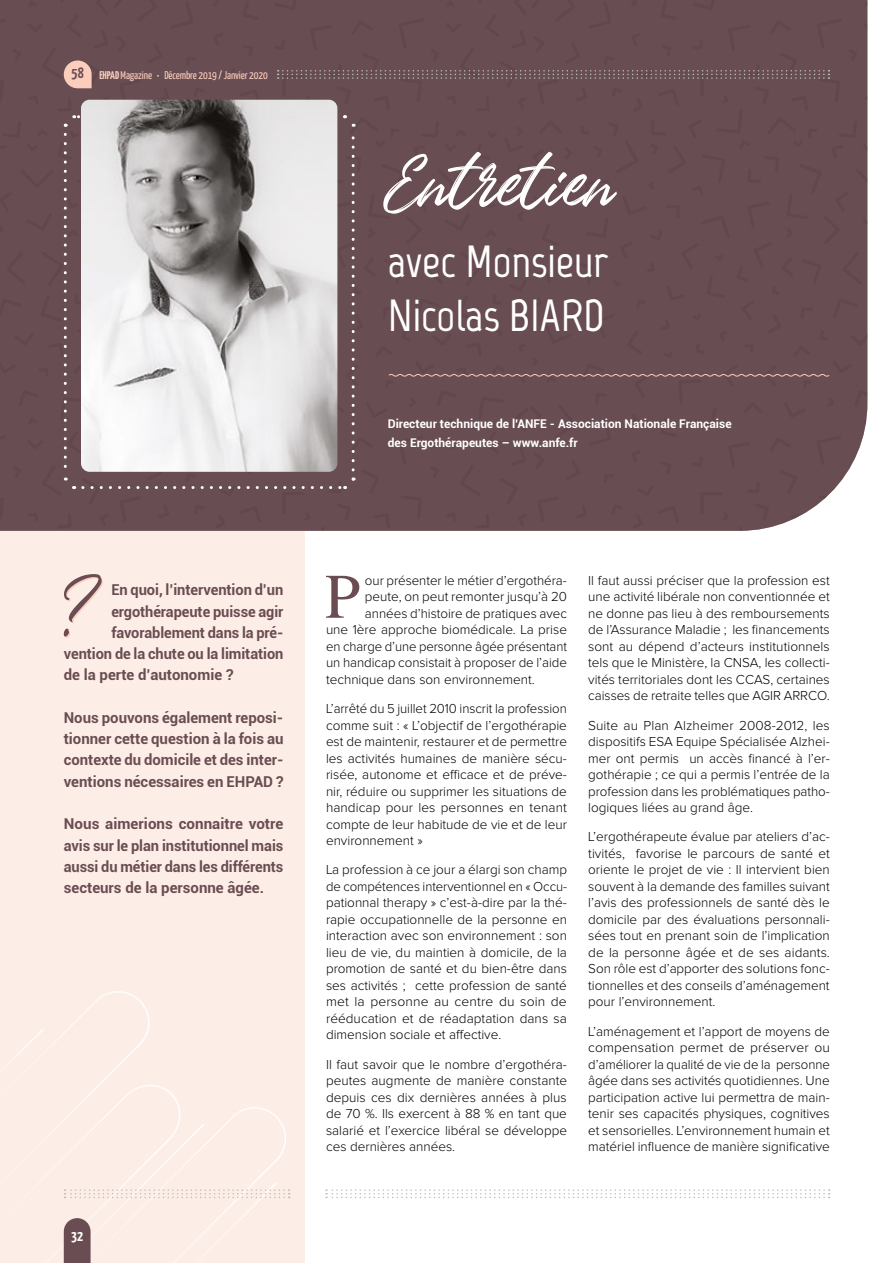
<style>
.page{position:relative;width:893px;height:1263px;background:#fff}
.page>*{position:absolute;margin:0;border:0;box-sizing:border-box;transform-origin:0 0}
.ENTRETIEN{font:127.5px "Badass Moon";color:#fff}
.Texte_paragraphe_1st{font:63.3px "Times LT Std";color:#694d52}
.AVEC{font:700 45px/54px "Marvel";color:#fff}
.Q{font:700 15px/21.3px "Roboto";letter-spacing:-.005em;color:#694d52;text-align:justify}
.t1{font:700 15px "Yanone Kaffeesatz";color:#fff}
.t2{font:700 15px "Yanone Kaffeesatz";color:#694d52}
.Texte_paragraphe{font:300 13.5px/16.5px "Proxima Nova";color:#000;text-align:justify}
.Texte_paragraphe_1st-2{font:300 13.5px "Proxima Nova";color:#000}
.Métier{font:700 12px/19.5px "Roboto";color:#fff}
.t3{font:11.25px "Yanone Kaffeesatz";letter-spacing:-.01em;color:#facdbd}
.s1{font-weight:700}
</style>
<div class="page">
<div style="left:0;top:531px;width:305px;height:732px;background:#fdede7"></div>
<div style="left:0;top:0;width:867px;height:531px;background:#684d52"></div>
<svg style="left:64px;top:134px;width:13px;height:356px;background:#70565b"></svg>
<svg style="left:83px;top:476px;width:273px;height:13px;background:#70575c"></svg>
<svg style="left:342px;top:114px;width:13px;height:356px;background:#70565b"></svg>
<svg style="left:62px;top:115px;width:19px;height:13px"></svg>
<svg style="left:64px;top:60px;width:28px;height:28px"></svg>
<svg style="left:278px;top:70px;width:551px;height:9px;background:#71595e"></svg>
<svg style="left:326px;top:1189px;width:504px;height:9px"></svg>
<svg style="left:11px;top:991px;width:279px;height:272px"></svg>
<svg style="left:388px;top:373px;width:442px;height:4px;background:#8f6f6e"></svg>
<img style="left:81px;top:100px;width:256px;height:372px">
<svg style="left:64px;top:629px;width:6px;height:9px"></svg>
<svg style="left:64px;top:574px;width:39px;height:49px"></svg>
<p class="t2" style="left:71px;top:64px;width:14px">58</p>
<p class="t3" style="left:99px;top:68px;width:170px"><span class="s1">EHPAD</span> Magazine • Décembre 2019 / Janvier 2020</p>
<p class="ENTRETIEN" style="left:388px;top:83px;width:230px">Entretien</p>
<p class="AVEC" style="left:388px;top:234px;width:222px">avec Monsieur<br>Nicolas BIARD</p>
<p class="Métier" style="left:388px;top:413px;width:345px">Directeur technique de l'ANFE - Association Nationale Française des Ergothérapeutes – www.anfe.fr</p>
<p class="Q" style="left:111px;top:579px;width:174px">En quoi, l’intervention d’un</p>
<p class="Q" style="left:111px;top:600px;width:174px">ergothérapeute puisse agir</p>
<p class="Q" style="left:111px;top:621px;width:174px">favorablement dans la pré-</p>
<p class="Q" style="left:64px;top:642px;width:221px">vention de la chute ou la limitation</p>
<p class="Q" style="left:64px;top:664px;width:171px">de la perte d’autonomie ?</p>
<p class="Q" style="left:64px;top:706px;width:221px">Nous pouvons également reposi&shy;tionner cette question à la fois au contexte du domicile et des inter&shy;ventions nécessaires en EHPAD ?</p>
<p class="Q" style="left:64px;top:813px;width:221px">Nous aimerions connaitre votre avis sur le plan institutionnel mais aussi du métier dans les différents secteurs de la personne âgée.</p>
<p class="t1" style="left:71px;top:1226px;width:14px">32</p>
<p class="Texte_paragraphe_1st" style="left:325px;top:561px;width:37px">P</p>
<p class="Texte_paragraphe_1st-2" style="left:365px;top:574px;width:203px">our présenter le métier d’ergothéra-</p>
<p class="Texte_paragraphe_1st-2" style="left:365px;top:591px;width:204px">peute, on peut remonter jusqu’à 20</p>
<p class="Texte_paragraphe_1st-2" style="left:365px;top:607px;width:203px">années d’histoire de pratiques avec</p>
<p class="Texte_paragraphe_1st-2" style="left:326px;top:624px;width:242px">une 1ère approche biomédicale. La prise</p>
<p class="Texte_paragraphe_1st-2" style="left:326px;top:640px;width:242px">en charge d’une personne âgée présentant</p>
<p class="Texte_paragraphe_1st-2" style="left:326px;top:657px;width:242px">un handicap consistait à proposer de l’aide</p>
<p class="Texte_paragraphe_1st-2" style="left:326px;top:673px;width:210px">technique dans son environnement.</p>
<p class="Texte_paragraphe" style="left:326px;top:701px;width:243px">L’arrêté du 5 juillet 2010 inscrit la profession comme suit : « L’objectif de l’ergothérapie est de maintenir, restaurer et de permettre les activités humaines de manière sécu&shy;risée, autonome et efficace et de préve&shy;nir, réduire ou supprimer les situations de handicap pour les personnes en tenant compte de leur habitude de vie et de leur environnement »</p>
<p class="Texte_paragraphe" style="left:326px;top:862px;width:242px">La profession à ce jour a élargi son champ de compétences interventionnel en « Occu&shy;pationnal therapy » c’est-à-dire par la thé&shy;rapie occupationnelle de la personne en interaction avec son environnement : son lieu de vie, du maintien à domicile, de la promotion de santé et du bien-être dans ses activités ; cette profession de santé met la personne au centre du soin de rééducation et de réadaptation dans sa dimension sociale et affective.</p>
<p class="Texte_paragraphe" style="left:326px;top:1056px;width:243px">Il faut savoir que le nombre d’ergothéra&shy;peutes augmente de manière constante depuis ces dix dernières années à plus de 70 %. Ils exercent à 88 % en tant que salarié et l’exercice libéral se développe ces dernières années.</p>
<p class="Texte_paragraphe" style="left:588px;top:573px;width:243px">Il faut aussi préciser que la profession est une activité libérale non conventionnée et ne donne pas lieu à des remboursements de l’Assurance Maladie ; les financements sont au dépend d’acteurs institutionnels tels que le Ministère, la CNSA, les collecti&shy;vités territoriales dont les CCAS, certaines caisses de retraite telles que AGIR ARRCO.</p>
<p class="Texte_paragraphe" style="left:588px;top:717px;width:243px">Suite au Plan Alzheimer 2008-2012, les dispositifs ESA Equipe Spécialisée Alzhei&shy;mer ont permis un accès financé à l’er&shy;gothérapie ; ce qui a permis l’entrée de la profession dans les problématiques patho&shy;logiques liées au grand âge.</p>
<p class="Texte_paragraphe" style="left:588px;top:829px;width:243px">L’ergothérapeute évalue par ateliers d’ac&shy;tivités, favorise le parcours de santé et oriente le projet de vie : Il intervient bien souvent à la demande des familles suivant l’avis des professionnels de santé dès le domicile par des évaluations personnali&shy;sées tout en prenant soin de l’implication de la personne âgée et de ses aidants.<br>Son rôle est d’apporter des solutions fonc&shy;tionnelles et des conseils d’aménagement pour l’environnement.</p>
<p class="Texte_paragraphe" style="left:588px;top:1023px;width:243px">L’aménagement et l’apport de moyens de compensation permet de préserver ou d’améliorer la qualité de vie de la personne âgée dans ses activités quotidiennes. Une participation active lui permettra de main&shy;tenir ses capacités physiques, cognitives et sensorielles. L’environnement humain et matériel influence de manière significative</p>
</div>
